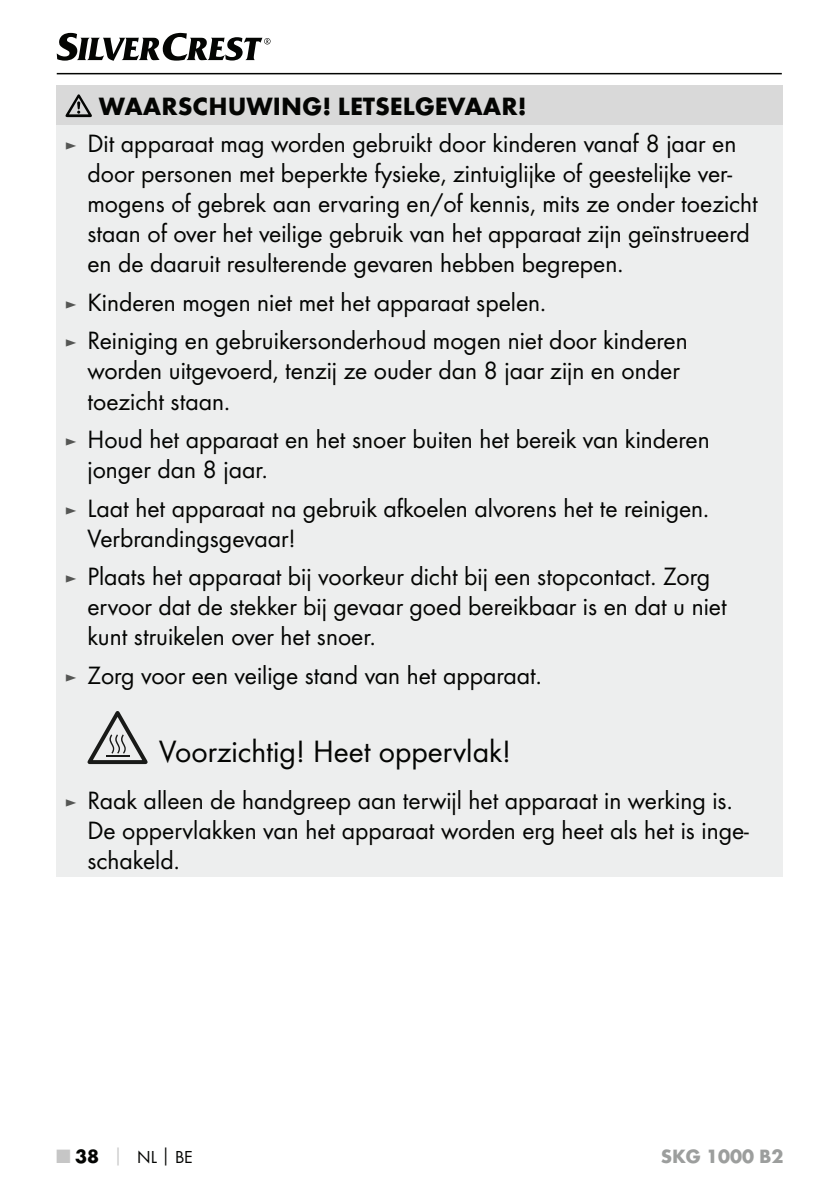
<style>
.page{position:relative;width:840px;height:1191px;background:#fff}
.page>*{position:absolute;margin:0;border:0;box-sizing:border-box;transform-origin:0 0}
.t1{font:32px "Futura Boo";color:#040503}
.t2{font:26px/30px "Futura Boo";color:#040503}
.t3{font:700 26px "Futura";color:#040503}
.t4{font:700 20px "Futura";color:#9c9e9d}
.t5{font:18px "Futura Boo";color:#040503}
.s1{font-size:18px;color:#555654}
.s2{font-family:"Futura";font-weight:700;font-size:20px;color:#c6c6c6}
.s3{font-family:"Futura";font-weight:700;font-size:20px}
.s4{font-family:"Futura";font-weight:700;color:#c6c6c6}
.s5{font-family:"Futura";font-weight:700}
</style>
<div class="page">
<hr style="left:57px;top:73px;width:724px;height:1px;background:#040503">
<svg style="left:57px;top:33px;width:213px;height:28px"></svg>
<div style="left:57px;top:85px;width:725px;height:40px;background:#d9d9d9"></div>
<div style="left:57px;top:125px;width:725px;height:752px;background:#edeeee"></div>
<svg style="left:65px;top:94px;width:27px;height:23px"></svg>
<svg style="left:87px;top:711px;width:60px;height:53px"></svg>
<p class="t3" style="left:99px;top:96px;width:429px">WAARSCHUWING! LETSELGEVAAR!</p>
<p class="t2" style="left:87px;top:130px;width:671px;text-indent:-23px"><span class="s1">►</span> Dit apparaat mag worden gebruikt door kinderen vanaf 8 jaar en door personen met beperkte fysieke, zintuiglijke of geestelijke ver&shy;mogens of gebrek aan ervaring en/of kennis, mits ze onder toezicht staan of over het veilige gebruik van het apparaat zijn geïnstrueerd en de daaruit resulterende gevaren hebben begrepen.</p>
<p class="t2" style="left:65px;top:284px;width:624px;line-height:38.6px"><span class="s1">►</span> Kinderen mogen niet met het apparaat spelen.<br><span class="s1">►</span> Reiniging en gebruikersonderhoud mogen niet door kinderen</p>
<p class="t2" style="left:87px;top:357px;width:593px">worden uitgevoerd, tenzij ze ouder dan 8 jaar zijn en onder toezicht staan.</p>
<p class="t2" style="left:87px;top:426px;width:623px;text-indent:-23px"><span class="s1">►</span> Houd het apparaat en het snoer buiten het bereik van kinderen jonger dan 8 jaar.</p>
<p class="t2" style="left:87px;top:494px;width:623px;text-indent:-23px"><span class="s1">►</span> Laat het apparaat na gebruik afkoelen alvorens het te reinigen.<br>Verbrandingsgevaar!</p>
<p class="t2" style="left:87px;top:563px;width:640px;text-indent:-23px"><span class="s1">►</span> Plaats het apparaat bij voorkeur dicht bij een stopcontact. Zorg ervoor dat de stekker bij gevaar goed bereikbaar is en dat u niet kunt struikelen over het snoer.</p>
<p class="t2" style="left:65px;top:661px;width:478px"><span class="s1">►</span> Zorg voor een veilige stand van het apparaat.</p>
<p class="t1" style="left:159px;top:736px;width:353px">Voorzichtig! Heet oppervlak!</p>
<p class="t2" style="left:87px;top:786px;width:662px;text-indent:-23px"><span class="s1">►</span> Raak alleen de handgreep aan terwijl het apparaat in werking is.<br>De oppervlakken van het apparaat worden erg heet als het is inge&shy;schakeld.</p>
<p class="t5" style="left:57px;top:1148px;width:137px"><span class="s2">■</span> <span class="s3">38</span> <span class="s4">│</span> NL<span class="s5">│</span>BE</p>
<p class="t4" style="left:660px;top:1148px;width:124px">SKG 1000 B2</p>
</div>
